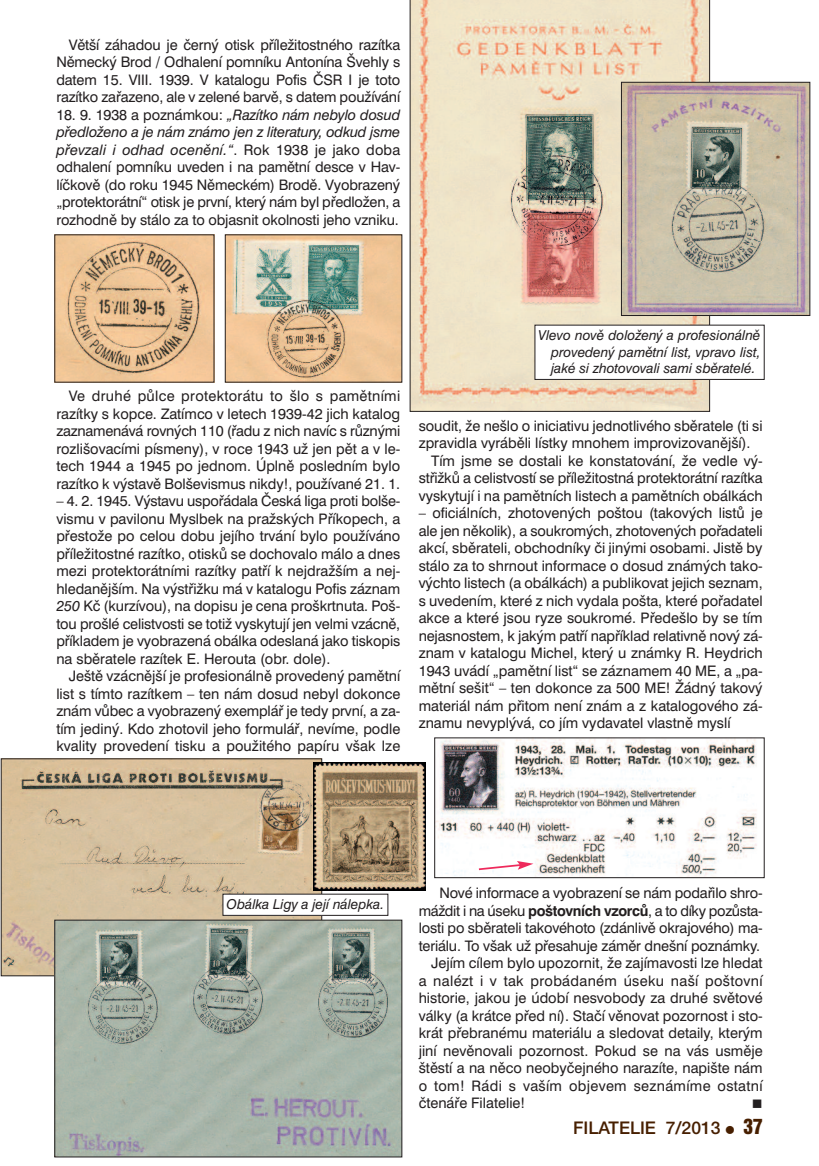
<style>
.page{position:relative;width:819px;height:1166px;background:#fff}
.page>*{position:absolute;margin:0;border:0;box-sizing:border-box;transform-origin:0 0}
.t1{font:17.5px "Helvetica E A";color:#471f00}
.t2{font:14.53px/17.5px "Swiss 721 BTCE";color:#231f20;text-align:justify}
.t3{font:14.53px "Swiss 721 BTCE";letter-spacing:.02em;color:#231f20}
.t4{font:14.53px "Swiss 721 BTCE";letter-spacing:-.025em;color:#231f20}
.t5{font:14.53px "Wingdings";color:#231f20}
.t6{font:italic 13.65px/16.3px "Swiss 721 BTCE";color:#231f20;text-align:justify}
.s1{font-style:italic}
.s2{font-weight:700}
.s3{font-size:14px}
.s4{font-family:"Helvetica Inserat E";font-size:19.25px}
</style>
<div class="page">
<img style="left:227px;top:237px;width:173px;height:143px">
<img style="left:57px;top:237px;width:155px;height:143px">
<svg style="left:410px;top:0;width:299px;height:411px;background:#dfcdb4"></svg>
<img style="left:623px;top:84px;width:185px;height:230px">
<div style="left:621px;top:82px;width:189px;height:234px;border:1px solid #231f20"></div>
<img style="left:3px;top:760px;width:317px;height:214px">
<img style="left:436px;top:740px;width:321px;height:136px">
<div style="left:434px;top:738px;width:330px;height:140px;border:1px solid #231f20"></div>
<img style="left:57px;top:922px;width:343px;height:233px">
<div style="left:55px;top:920px;width:347px;height:237px;border:1px solid #231f20"></div>
<img style="left:313px;top:763px;width:112px;height:127px">
<div style="left:223px;top:894px;width:165px;height:21px;background:#fff"></div>
<svg style="left:477px;top:861px;width:56px;height:10px"></svg>
<div style="left:535px;top:325px;width:229px;height:54px;background:#fff"></div>
<div style="left:534px;top:325px;width:230px;height:55px;border:1px solid #231f20"></div>
<p class="t2" style="left:56px;top:37px;width:345px;text-indent:12px">Větší záhadou je černý otisk příležitostného razítka Německý Brod / Odhalení pomníku Antonína Švehly s datem 15. VIII. 1939. V katalogu Pofis ČSR I je toto razítko zařazeno, ale v zelené barvě, s datem používání</p>
<p class="t2" style="left:56px;top:107px;width:345px">18. 9. 1938 a poznámkou: <span class="s1">„Razítko nám nebylo dosud předloženo a je nám známo jen z literatury, odkud jsme převzali i odhad ocenění.“</span>. Rok 1938 je jako doba odhalení pomníku uveden i na pamětní desce v Hav&shy;líčkově (do roku 1945 Německém) Brodě. Vyobrazený „protektorátní“ otisk je první, který nám byl předložen, a rozhodně by stálo za to objasnit okolnosti jeho vzniku.</p>
<p class="t2" style="left:56px;top:389px;width:345px;text-indent:12px">Ve druhé půlce protektorátu to šlo s pamětními razítky s kopce. Zatímco v letech 1939-42 jich katalog zaznamenává rovných 110 (řadu z nich navíc s různými rozlišovacími písmeny), v roce 1943 už jen pět a v le&shy;tech 1944 a 1945 po jednom. Úplně posledním bylo razítko k výstavě Bolševismus nikdy!, používané 21. 1.</p>
<p class="t2" style="left:56px;top:494px;width:345px">– 4. 2. 1945. Výstavu uspořádala Česká liga proti bolše&shy;vismu v pavilonu Myslbek na pražských Příkopech, a přestože po celou dobu jejího trvání bylo používáno příležitostné razítko, otisků se dochovalo málo a dnes mezi protektorátními razítky patří k nejdražším a nej&shy;hledanějším. Na výstřižku má v katalogu Pofis záznam <span class="s1">250</span> Kč (kurzívou), na dopisu je cena proškrtnuta. Poš&shy;tou prošlé celistvosti se totiž vyskytují jen velmi vzácně, příkladem je vyobrazená obálka odeslaná jako tiskopis na sběratele razítek E. Herouta (obr. dole).</p>
<p class="t2" style="left:56px;top:669px;width:345px;text-indent:12px">Ještě vzácnější je profesionálně provedený pamětní list s tímto razítkem – ten nám dosud nebyl dokonce znám vůbec a vyobrazený exemplář je tedy první, a za&shy;tím jediný. Kdo zhotovil jeho formulář, nevíme, podle kvality provedení tisku a použitého papíru však lze</p>
<p class="t6" style="left:551px;top:329px;width:211px;text-indent:-12px">Vlevo nově doložený a profesionálně provedený pamětní list, vpravo list, jaké si zhotovovali sami sběratelé.</p>
<p class="t2" style="left:418px;top:418px;width:345px">soudit, že nešlo o iniciativu jednotlivého sběratele (ti si</p>
<p class="t2" style="left:418px;top:436px;width:333px">zpravidla vyráběli lístky mnohem improvizovanější).</p>
<p class="t2" style="left:431px;top:453px;width:333px">Tím jsme se dostali ke konstatování, že vedle vý-</p>
<p class="t2" style="left:418px;top:471px;width:345px">střižků a celistvostí se příležitostná protektorátní razítka</p>
<p class="t2" style="left:418px;top:488px;width:345px">vyskytují i na pamětních listech a pamětních obálkách</p>
<p class="t2" style="left:418px;top:506px;width:345px">– oficiálních, zhotovených poštou (takových listů je ale jen několik), a soukromých, zhotovených pořadateli akcí, sběrateli, obchodníky či jinými osobami. Jistě by stálo za to shrnout informace o dosud známých tako&shy;výchto listech (a obálkách) a publikovat jejich seznam, s uvedením, které z nich vydala pošta, které pořadatel akce a které jsou ryze soukromé. Předešlo by se tím nejasnostem, k jakým patří například relativně nový zá&shy;znam v katalogu Michel, který u známky R. Heydrich 1943 uvádí „pamětní list“ se záznamem 40 ME, a „pa&shy;mětní sešit“ – ten dokonce za 500 ME! Žádný takový materiál nám přitom není znám a z katalogového zá&shy;znamu nevyplývá, co jím vydavatel vlastně myslí</p>
<p class="t6" style="left:226px;top:898px;width:159px">Obálka Ligy a její nálepka.</p>
<p class="t2" style="left:439px;top:886px;width:325px">Nové informace a vyobrazení se nám podařilo shro-</p>
<p class="t4" style="left:418px;top:905px;width:345px">máždit i na úseku <span class="s2">poštovních vzorců</span>, a to díky pozůsta-</p>
<p class="t2" style="left:418px;top:921px;width:345px">losti po sběrateli takovéhoto (zdánlivě okrajového) ma-</p>
<p class="t2" style="left:418px;top:938px;width:343px">teriálu. To však už přesahuje záměr dnešní poznámky.</p>
<p class="t2" style="left:431px;top:956px;width:333px">Jejím cílem bylo upozornit, že zajímavosti lze hledat</p>
<p class="t3" style="left:418px;top:975px;width:345px">a nalézt i v tak probádaném úseku naší poštovní</p>
<p class="t2" style="left:418px;top:991px;width:345px">historie, jakou je údobí nesvobody za druhé světové</p>
<p class="t2" style="left:418px;top:1008px;width:345px">války (a krátce před ní). Stačí věnovat pozornost i sto-</p>
<p class="t2" style="left:418px;top:1026px;width:345px">krát přebranému materiálu a sledovat detaily, kterým</p>
<p class="t2" style="left:418px;top:1043px;width:345px">jiní nevěnovali pozornost. Pokud se na vás usměje</p>
<p class="t2" style="left:418px;top:1061px;width:345px">štěstí a na něco neobyčejného narazíte, napište nám</p>
<p class="t3" style="left:418px;top:1080px;width:345px">o tom! Rádi s vaším objevem seznámíme ostatní</p>
<p class="t2" style="left:418px;top:1096px;width:108px">čtenáře Filatelie!</p>
<p class="t5" style="left:751px;top:1095px;width:12px">■</p>
<p class="t1" style="left:573px;top:1117px;width:191px">FILATELIE 7/2013 <span class="s3">π</span> <span class="s4">37</span></p>
</div>
